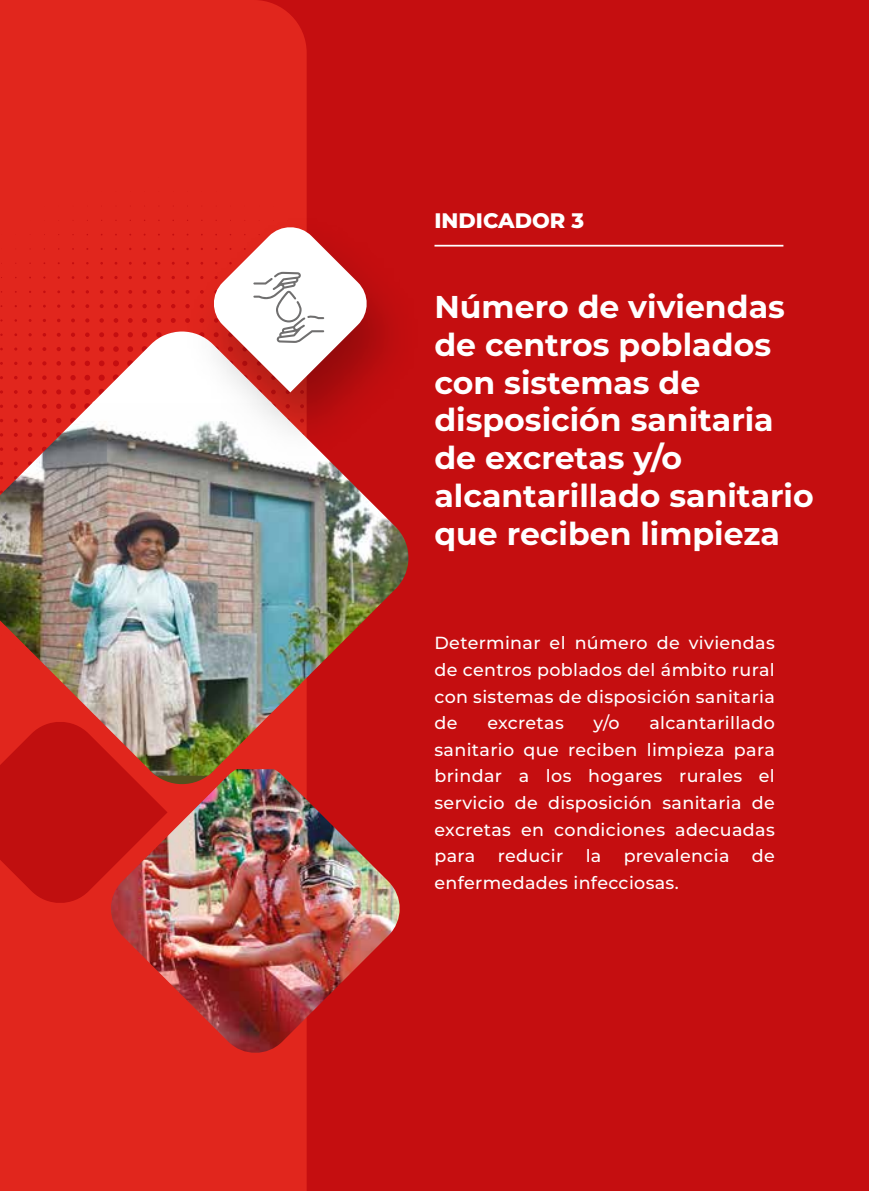
<style>
.page{position:relative;width:869px;height:1191px;background:#fff}
.page>*{position:absolute;margin:0;border:0;box-sizing:border-box;transform-origin:0 0}
.t1{font:700 31.5px/37.8px "Montserrat";color:#fff}
.t2{font:800 21px "Montserrat";color:#fff}
.t3{font:500 17.5px/26.6px "Montserrat";letter-spacing:.02em;color:#fff;text-align:justify}
</style>
<div class="page">
<div style="left:73px;top:0;width:795px;height:1191px;background:#c50e10"></div>
<hr style="left:434px;top:245px;width:349px;height:1px;background:#fff">
<div style="left:0;top:0;width:306px;height:1191px;background:#e1261d"></div>
<svg style="left:71px;top:290px;width:4px;height:3px"></svg>
<svg style="left:100px;top:290px;width:3px;height:4px"></svg>
<svg style="left:114px;top:290px;width:4px;height:4px"></svg>
<svg style="left:128px;top:290px;width:4px;height:4px"></svg>
<svg style="left:143px;top:290px;width:3px;height:4px"></svg>
<svg style="left:157px;top:290px;width:4px;height:4px"></svg>
<svg style="left:57px;top:304px;width:3px;height:4px"></svg>
<svg style="left:71px;top:304px;width:4px;height:4px"></svg>
<svg style="left:85px;top:304px;width:4px;height:4px"></svg>
<svg style="left:100px;top:304px;width:4px;height:4px"></svg>
<svg style="left:114px;top:304px;width:4px;height:4px"></svg>
<svg style="left:128px;top:304px;width:4px;height:4px"></svg>
<svg style="left:142px;top:304px;width:5px;height:4px"></svg>
<svg style="left:157px;top:304px;width:4px;height:4px"></svg>
<svg style="left:71px;top:318px;width:4px;height:4px"></svg>
<svg style="left:85px;top:318px;width:4px;height:4px"></svg>
<svg style="left:99px;top:318px;width:5px;height:5px"></svg>
<svg style="left:114px;top:318px;width:4px;height:5px"></svg>
<svg style="left:128px;top:318px;width:5px;height:5px"></svg>
<svg style="left:142px;top:318px;width:5px;height:5px"></svg>
<svg style="left:156px;top:318px;width:5px;height:5px"></svg>
<svg style="left:28px;top:333px;width:4px;height:3px"></svg>
<svg style="left:28px;top:347px;width:4px;height:4px"></svg>
<svg style="left:42px;top:347px;width:4px;height:4px"></svg>
<svg style="left:28px;top:361px;width:4px;height:4px"></svg>
<svg style="left:42px;top:361px;width:4px;height:4px"></svg>
<svg style="left:14px;top:376px;width:4px;height:3px"></svg>
<svg style="left:28px;top:376px;width:4px;height:4px"></svg>
<svg style="left:42px;top:375px;width:5px;height:5px"></svg>
<svg style="left:14px;top:390px;width:4px;height:4px"></svg>
<svg style="left:28px;top:390px;width:4px;height:4px"></svg>
<svg style="left:42px;top:389px;width:5px;height:5px"></svg>
<img style="left:0;top:401px;width:409px;height:368px">
<svg style="left:57px;top:331px;width:109px;height:71px;background:#e86d68"></svg>
<img style="left:107px;top:769px;width:293px;height:287px">
<svg style="left:0;top:718px;width:167px;height:189px"></svg>
<img style="left:166px;top:197px;width:273px;height:285px">
<svg style="left:211px;top:220px;width:158px;height:175px;background:#e09291"></svg>
<svg style="left:324px;top:315px;width:7px;height:6px"></svg>
<svg style="left:271px;top:290px;width:53px;height:61px;background:#e8e8e8"></svg>
<p class="t2" style="left:434px;top:206px;width:151px">INDICADOR 3</p>
<h1 class="t1" style="left:434px;top:286px;width:380px">Número de viviendas de centros poblados con sistemas de disposición sanitaria de excretas y/o alcantarillado sanitario que reciben limpieza</h1>
<p class="t3" style="left:434px;top:629px;width:342px">Determinar el número de viviendas de centros poblados del ámbito rural con sistemas de disposición sanitaria de</p>
<p class="t3" style="left:487px;top:709px;width:78px">excretas</p>
<p class="t3" style="left:593px;top:709px;width:28px">y/o</p>
<p class="t3" style="left:434px;top:709px;width:342px;text-indent:215px">alcantarillado sanitario que reciben limpieza para brindar a los hogares rurales el servicio de disposición sanitaria de excretas en condiciones adecuadas para</p>
<p class="t3" style="left:497px;top:842px;width:67px">reducir</p>
<p class="t3" style="left:585px;top:842px;width:17px">la</p>
<p class="t3" style="left:623px;top:842px;width:107px">prevalencia</p>
<p class="t3" style="left:751px;top:842px;width:24px">de</p>
<p class="t3" style="left:434px;top:868px;width:246px">enfermedades infecciosas.</p>
</div>
